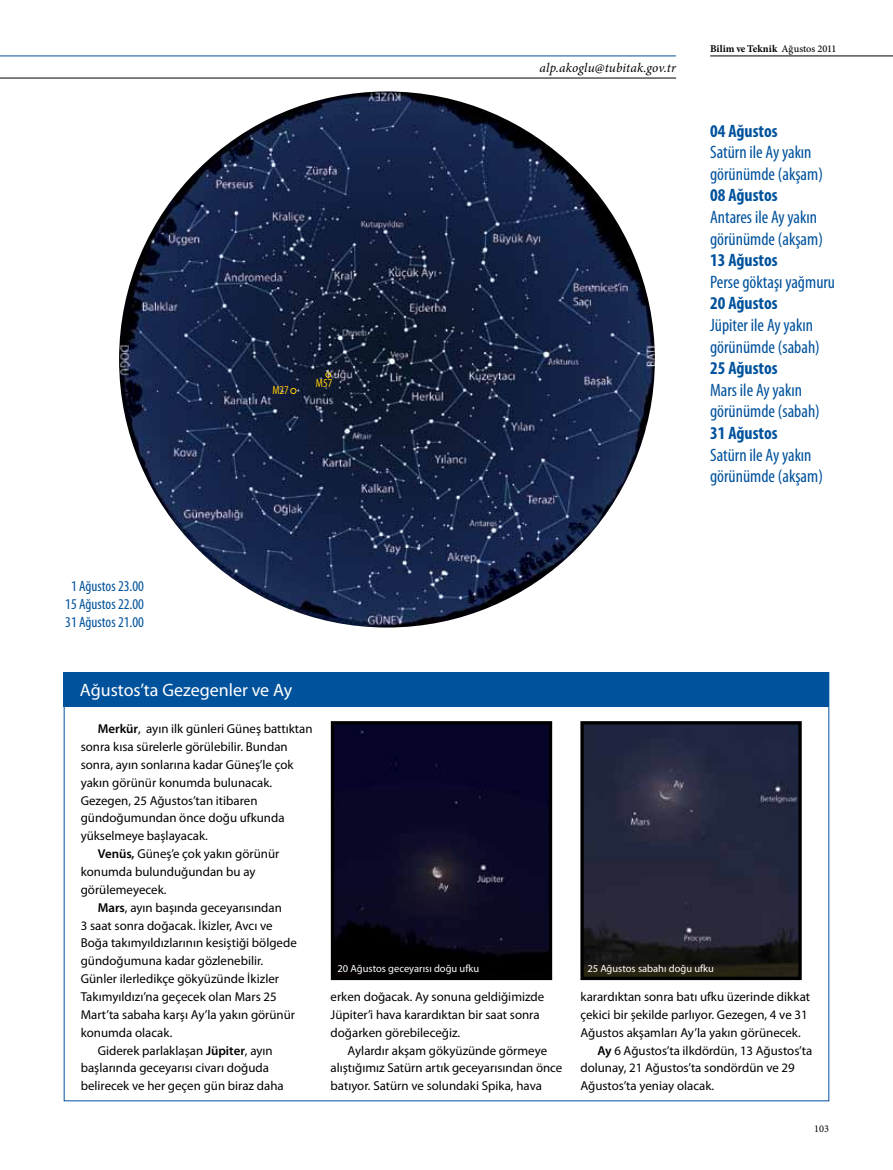
<style>
.page{position:relative;width:893px;height:1170px;background:#fff}
.page>*{position:absolute;margin:0;border:0;box-sizing:border-box;transform-origin:0 0}
.t1{font:condensed 18px/21.6px "Myriad Pro";color:#00529c}
.t2{font:700 condensed 18px "Myriad Pro";color:#00529c}
.t3{font:18px "Myriad Pro";color:#fff}
.t4{font:condensed 15px/18px "Myriad Pro";color:#00529c;text-align:center}
.t5{font:italic 13.2px "Minion Pro";letter-spacing:.01em;color:#000}
.t6{font:12.9px/17.9px "Myriad Pro";color:#000}
.t7{font:condensed 12px "Myriad Pro";color:#ffcb05}
.t8{font:10.5px "Myriad Pro";color:#fff}
.t9{font:700 10.35px "Minion Pro";letter-spacing:.005em;color:#000}
.t10{font:10.35px "Minion Pro";color:#000}
.s1{font-weight:500}
.s2{font-weight:600}
</style>
<div class="page">
<hr style="left:0;top:78px;width:676px;height:1px;background:#000">
<hr style="left:0;top:56px;width:676px;height:1px;background:#00529c">
<hr style="left:710px;top:56px;width:183px;height:1px;background:#000">
<img style="left:119px;top:91px;width:536px;height:536px;border-radius:268px">
<div style="left:64px;top:672px;width:765px;height:34px;background:#00529c"></div>
<img style="left:335px;top:725px;width:213px;height:251px">
<div style="left:331px;top:721px;width:221px;height:259px;border:3px solid #000"></div>
<img style="left:584px;top:725px;width:214px;height:251px">
<div style="left:580px;top:721px;width:222px;height:259px;border:3px solid #000"></div>
<svg style="left:290px;top:388px;width:6px;height:6px"></svg>
<svg style="left:325px;top:372px;width:6px;height:5px"></svg>
<p class="t7" style="left:272px;top:382px;width:18px">M27</p>
<p class="t7" style="left:316px;top:376px;width:18px">M57</p>
<p class="t4" style="left:65px;top:576px;width:80px">1 Ağustos 23.00<br>15 Ağustos 22.00<br>31 Ağustos 21.00</p>
<h1 class="t3" style="left:80px;top:678px;width:214px">Ağustos’ta Gezegenler ve Ay</h1>
<p class="t5" style="left:540px;top:58px;width:138px">alp.akoglu@tubitak.gov.tr</p>
<p class="t9" style="left:710px;top:41px;width:128px">Bilim ve Teknik <span class="s1">Ağustos 2011</span></p>
<h1 class="t2" style="left:710px;top:119px;width:69px">04 Ağustos</h1>
<h1 class="t1" style="left:710px;top:141px;width:114px">Satürn ile Ay yakın görünümde (akşam)</h1>
<h1 class="t2" style="left:710px;top:184px;width:69px">08 Ağustos</h1>
<h1 class="t1" style="left:710px;top:206px;width:114px">Antares ile Ay yakın görünümde (akşam)</h1>
<h1 class="t2" style="left:710px;top:249px;width:69px">13 Ağustos</h1>
<h1 class="t1" style="left:710px;top:271px;width:126px">Perse göktaşı yağmuru</h1>
<h1 class="t2" style="left:710px;top:292px;width:69px">20 Ağustos</h1>
<h1 class="t1" style="left:710px;top:314px;width:111px">Jüpiter ile Ay yakın görünümde (sabah)</h1>
<h1 class="t2" style="left:710px;top:357px;width:69px">25 Ağustos</h1>
<h1 class="t1" style="left:710px;top:379px;width:111px">Mars ile Ay yakın görünümde (sabah)</h1>
<h1 class="t2" style="left:710px;top:422px;width:69px">31 Ağustos</h1>
<h1 class="t1" style="left:710px;top:443px;width:114px">Satürn ile Ay yakın görünümde (akşam)</h1>
<p class="t6" style="left:98px;top:719px;width:216px"><span class="s2">Merkür</span>, ayın ilk günleri Güneş battıktan</p>
<p class="t6" style="left:81px;top:737px;width:208px">sonra kısa sürelerle görülebilir. Bundan</p>
<p class="t6" style="left:81px;top:755px;width:214px">sonra, ayın sonlarına kadar Güneş’le çok</p>
<p class="t6" style="left:81px;top:773px;width:193px">yakın görünür konumda bulunacak.</p>
<p class="t6" style="left:81px;top:791px;width:178px">Gezegen, 25 Ağustos’tan itibaren</p>
<p class="t6" style="left:81px;top:808px;width:205px">gündoğumundan önce doğu ufkunda</p>
<p class="t6" style="left:81px;top:826px;width:129px">yükselmeye başlayacak.</p>
<p class="t6" style="left:98px;top:844px;width:183px"><span class="s2">Venüs,</span> Güneş’e çok yakın görünür</p>
<p class="t6" style="left:81px;top:862px;width:176px">konumda bulunduğundan bu ay</p>
<p class="t6" style="left:81px;top:880px;width:87px">görülemeyecek.</p>
<p class="t6" style="left:98px;top:898px;width:186px"><span class="s2">Mars</span>, ayın başında geceyarısından</p>
<p class="t6" style="left:81px;top:916px;width:193px">3 saat sonra doğacak. İkizler, Avcı ve</p>
<p class="t6" style="left:81px;top:933px;width:218px">Boğa takımyıldızlarının kesiştiği bölgede</p>
<p class="t6" style="left:81px;top:951px;width:184px">gündoğumuna kadar gözlenebilir.</p>
<p class="t6" style="left:81px;top:969px;width:200px">Günler ilerledikçe gökyüzünde İkizler</p>
<p class="t6" style="left:81px;top:987px;width:198px">Takımyıldızı’na geçecek olan Mars 25</p>
<p class="t6" style="left:81px;top:1005px;width:216px">Mart’ta sabaha karşı Ay’la yakın görünür</p>
<p class="t6" style="left:81px;top:1023px;width:93px">konumda olacak.</p>
<p class="t6" style="left:98px;top:1041px;width:176px">Giderek parlaklaşan <span class="s2">Jüpiter</span>, ayın</p>
<p class="t6" style="left:81px;top:1058px;width:190px">başlarında geceyarısı civarı doğuda</p>
<p class="t6" style="left:81px;top:1076px;width:205px">belirecek ve her geçen gün biraz daha</p>
<p class="t8" style="left:338px;top:961px;width:143px">20 Ağustos geceyarısı doğu ufku</p>
<p class="t8" style="left:587px;top:961px;width:128px">25 Ağustos sabahı doğu ufku</p>
<p class="t6" style="left:331px;top:987px;width:215px">erken doğacak. Ay sonuna geldiğimizde<br>Jüpiter’i hava karardıktan bir saat sonra doğarken görebileceğiz.</p>
<p class="t6" style="left:331px;top:1041px;width:233px;text-indent:17px">Aylardır akşam gökyüzünde görmeye alıştığımız Satürn artık geceyarısından önce batıyor. Satürn ve solundaki Spika, hava</p>
<p class="t6" style="left:580px;top:987px;width:231px">karardıktan sonra batı ufku üzerinde dikkat</p>
<p class="t6" style="left:580px;top:1005px;width:229px">çekici bir şekilde parlıyor. Gezegen, 4 ve 31</p>
<p class="t6" style="left:580px;top:1023px;width:222px">Ağustos akşamları Ay’la yakın görünecek.</p>
<p class="t6" style="left:597px;top:1040px;width:216px"><span class="s2">Ay</span> 6 Ağustos’ta ilkdördün, 13 Ağustos’ta</p>
<p class="t6" style="left:580px;top:1058px;width:216px">dolunay, 21 Ağustos’ta sondördün ve 29</p>
<p class="t6" style="left:580px;top:1076px;width:135px">Ağustos’ta yeniay olacak.</p>
<p class="t10" style="left:814px;top:1121px;width:16px">103</p>
</div>
